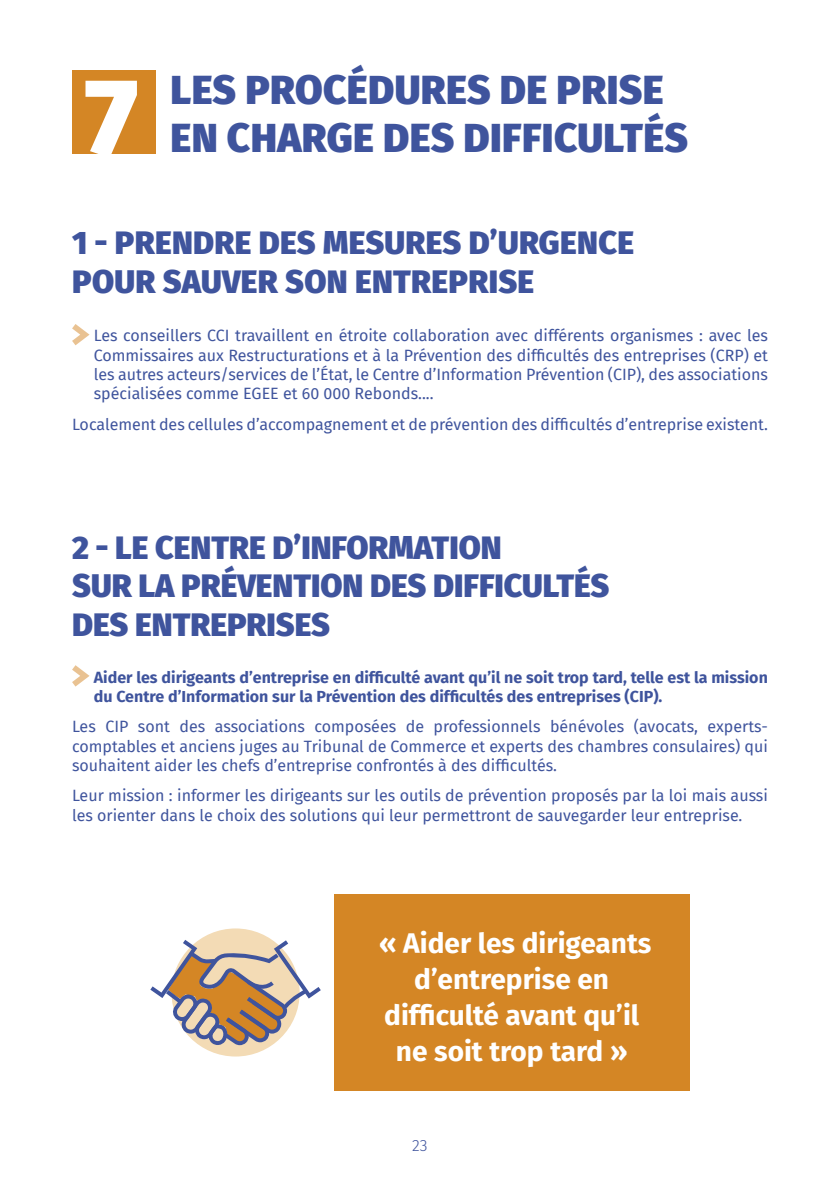
<style>
.page{position:relative;width:840px;height:1191px;background:#fff}
.page>*{position:absolute;margin:0;border:0;box-sizing:border-box;transform-origin:0 0}
.t1{font:900 110px "Fira Sans";color:#fff}
.t2{font:900 40px "Fira Sans";letter-spacing:.01em;color:#3f549d}
.t3{font:900 32px/38.4px "Fira Sans";color:#3f549d}
.t4{font:700 28px/36px "Fira Sans";color:#fff;text-align:center}
.t5{font:16px/19.2px "Fira Sans";color:#3f549d;text-align:justify}
.t6{font:700 16px/19.2px "Fira Sans";color:#3f549d}
.t7{font:300 16px "Fira Sans";color:#3f549d}
</style>
<div class="page">
<div style="left:72px;top:71px;width:83px;height:83px;background:#d48625"></div>
<svg style="left:72px;top:324px;width:17px;height:21px"></svg>
<svg style="left:72px;top:665px;width:17px;height:21px"></svg>
<div style="left:333px;top:894px;width:356px;height:196px;background:#d48625"></div>
<div style="left:171px;top:928px;width:128px;height:128px;background:#f3dbb5;border-radius:50%"></div>
<svg style="left:150px;top:939px;width:170px;height:106px"></svg>
<h1 class="t1" style="left:85px;top:19px;width:55px">7</h1>
<h2 class="t2" style="left:170px;top:54px;width:494px">LES PROCÉDURES DE PRISE</h2>
<h2 class="t2" style="left:170px;top:102px;width:518px">EN CHARGE DES DIFFICULTÉS</h2>
<h3 class="t3" style="left:72px;top:221px;width:563px">1 - PRENDRE DES MESURES D’URGENCE<br>POUR SAUVER SON ENTREPRISE</h3>
<p class="t5" style="left:94px;top:326px;width:675px">Les conseillers CCI travaillent en étroite collaboration avec différents organismes : avec les Commissaires aux Restructurations et à la Prévention des difficultés des entreprises (CRP) et les autres acteurs/services de l’État, le Centre d’Information Prévention (CIP), des associations spécialisées comme EGEE et 60 000 Rebonds....</p>
<p class="t5" style="left:72px;top:414px;width:697px">Localement des cellules d’accompagnement et de prévention des difficultés d’entreprise existent.</p>
<h3 class="t3" style="left:72px;top:525px;width:538px">2 - LE CENTRE D’INFORMATION<br>SUR LA PRÉVENTION DES DIFFICULTÉS<br>DES ENTREPRISES</h3>
<p class="t6" style="left:94px;top:666px;width:675px">Aider les dirigeants d’entreprise en difficulté avant qu’il ne soit trop tard, telle est la mission du Centre d’Information sur la Prévention des difficultés des entreprises (CIP).</p>
<p class="t5" style="left:72px;top:716px;width:697px">Les CIP sont des associations composées de professionnels bénévoles (avocats, experts&shy;comptables et anciens juges au Tribunal de Commerce et experts des chambres consulaires) qui souhaitent aider les chefs d’entreprise confrontés à des difficultés.</p>
<p class="t5" style="left:72px;top:785px;width:697px">Leur mission : informer les dirigeants sur les outils de prévention proposés par la loi mais aussi les orienter dans le choix des solutions qui leur permettront de sauvegarder leur entreprise.</p>
<h3 class="t4" style="left:379px;top:922px;width:274px">« Aider les dirigeants d’entreprise en difficulté avant qu’il ne soit trop tard »</h3>
<p class="t7" style="left:412px;top:1134px;width:17px">23</p>
</div>
